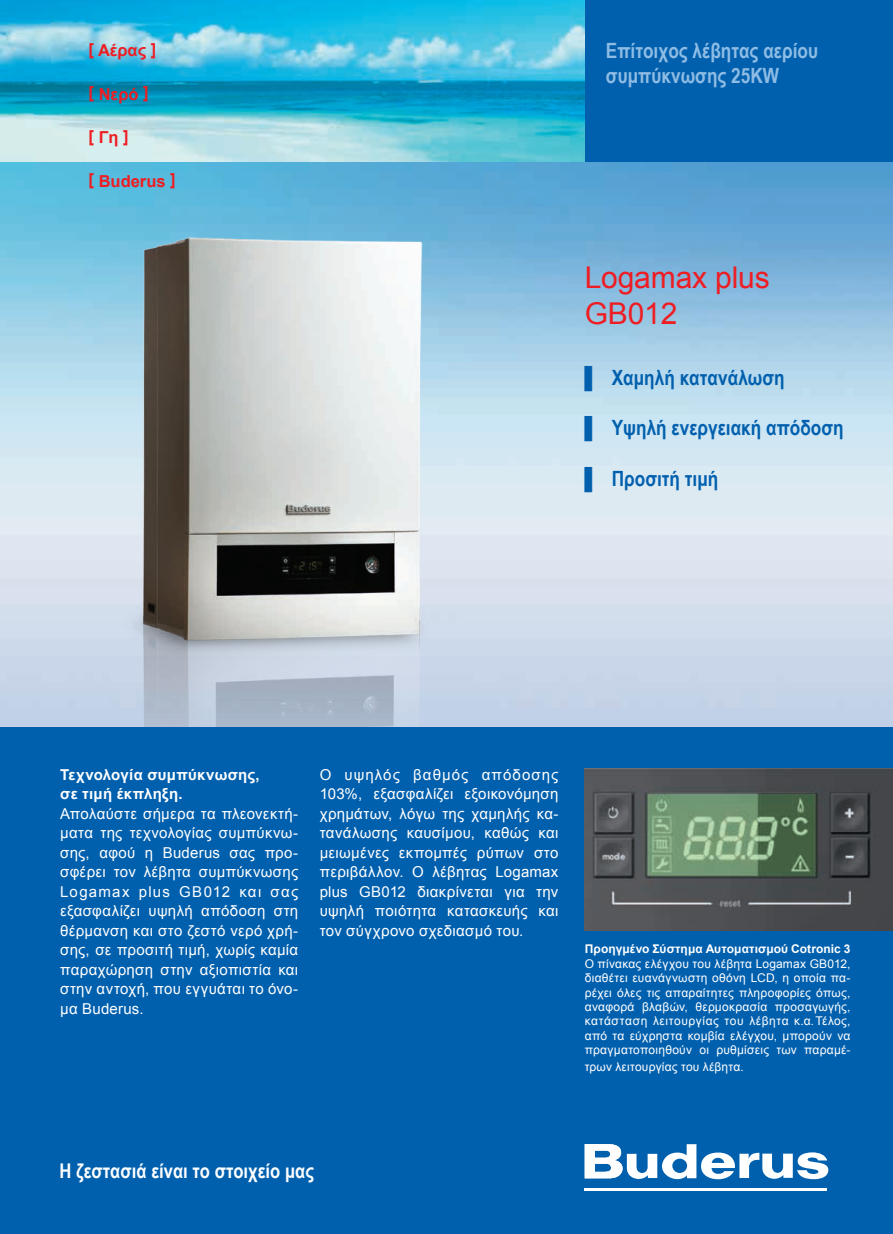
<style>
.page{position:relative;width:893px;height:1234px;background:#fff}
.page>*{position:absolute;margin:0;border:0;box-sizing:border-box;transform-origin:0 0}
.t1{font:30px/36px "Arial";letter-spacing:-.005em;color:#ee1d23}
.t2{font:700 21px "Arial Narrow";color:#0160ae}
.t3{font:700 21px/25.5px "Arial Narrow";color:#8ebce4}
.t4{font:700 20.25px "Arial Narrow";color:#fff}
.t5{font:700 16.5px "Arial";color:#ee1d23}
.t6{font:15px/19.5px "Arial";letter-spacing:.02em;color:#fff;text-align:justify}
.t7{font:700 15px/19.5px "Arial";letter-spacing:.02em;color:#fff}
.t8{font:12px/14.4px "Arial";letter-spacing:.02em;color:#fff;text-align:justify}
.t9{font:700 12px "Arial";letter-spacing:.01em;color:#fff}
.s1{font-family:"Impact";font-weight:400}
</style>
<div class="page">
<img style="left:0;top:162px;width:893px;height:565px">
<img style="left:123px;top:237px;width:306px;height:490px">
<div style="left:585px;top:0;width:308px;height:162px;background:#0160ae"></div>
<img style="left:0;top:0;width:585px;height:162px">
<div style="left:0;top:727px;width:893px;height:506px;background:#0160ae"></div>
<hr style="left:585px;top:1187px;width:242px;height:3px;background:#fff">
<svg style="left:585px;top:1144px;width:243px;height:34px"></svg>
<img style="left:585px;top:768px;width:308px;height:162px">
<p class="t5" style="left:89px;top:39px;width:69px">[ Αέρας ]</p>
<p class="t5" style="left:89px;top:83px;width:62px">[ Νερό ]</p>
<p class="t5" style="left:89px;top:125px;width:42px">[ Γη ]</p>
<p class="t5" style="left:89px;top:170px;width:89px">[ Buderus ]</p>
<h2 class="t3" style="left:606px;top:37px;width:214px">Επίτοιχος λέβητας αερίου συμπύκνωσης 25KW</h2>
<h1 class="t1" style="left:585px;top:259px;width:187px">Logamax plus<br>GB012</h1>
<h2 class="t2" style="left:585px;top:361px;width:202px"><span class="s1">▌</span> Χαμηλή κατανάλωση</h2>
<h2 class="t2" style="left:585px;top:412px;width:261px"><span class="s1">▌</span> Υψηλή ενεργειακή απόδοση</h2>
<h2 class="t2" style="left:585px;top:462px;width:135px"><span class="s1">▌</span> Προσιτή τιμή</h2>
<p class="t7" style="left:60px;top:765px;width:201px">Τεχνολογία συμπύκνωσης, σε τιμή έκπληξη.</p>
<p class="t6" style="left:60px;top:803px;width:240px">Απολαύστε σήμερα τα πλεονεκτή&shy;ματα της τεχνολογίας συμπύκνω&shy;σης, αφού η Buderus σας προ&shy;σφέρει τον λέβητα συμπύκνωσης Logamax plus GB012 και σας εξασφαλίζει υψηλή απόδοση στη θέρμανση και στο ζεστό νερό χρή&shy;σης, σε προσιτή τιμή, χωρίς καμία παραχώρηση στην αξιοπιστία και στην αντοχή, που εγγυάται το όνο&shy;μα Buderus.</p>
<p class="t6" style="left:320px;top:764px;width:240px">Ο υψηλός βαθμός απόδοσης 103%, εξασφαλίζει εξοικονόμηση χρημάτων, λόγω της χαμηλής κα&shy;τανάλωσης καυσίμου, καθώς και μειωμένες εκπομπές ρύπων στο περιβάλλον. Ο λέβητας Logamax plus GB012 διακρίνεται για την υψηλή ποιότητα κατασκευής και τον σύγχρονο σχεδιασμό του.</p>
<p class="t9" style="left:585px;top:940px;width:267px">Προηγμένο Σύστημα Αυτοματισμού Cotronic 3</p>
<p class="t8" style="left:585px;top:956px;width:267px">Ο πίνακας ελέγχου του λέβητα Logamax GB012, διαθέτει ευανάγνωστη οθόνη LCD, η οποία πα&shy;ρέχει όλες τις απαραίτητες πληροφορίες όπως, αναφορά βλαβών, θερμοκρασία προσαγωγής, κατάσταση λειτουργίας του λέβητα κ.α. Τέλος, από τα εύχρηστα κομβία ελέγχου, μπορούν να πραγματοποιηθούν οι ρυθμίσεις των παραμέ-</p>
<p class="t8" style="left:585px;top:1059px;width:161px">τρων λειτουργίας του λέβητα.</p>
<h3 class="t4" style="left:59px;top:1154px;width:256px">Η ζεστασιά είναι το στοιχείο μας</h3>
</div>
